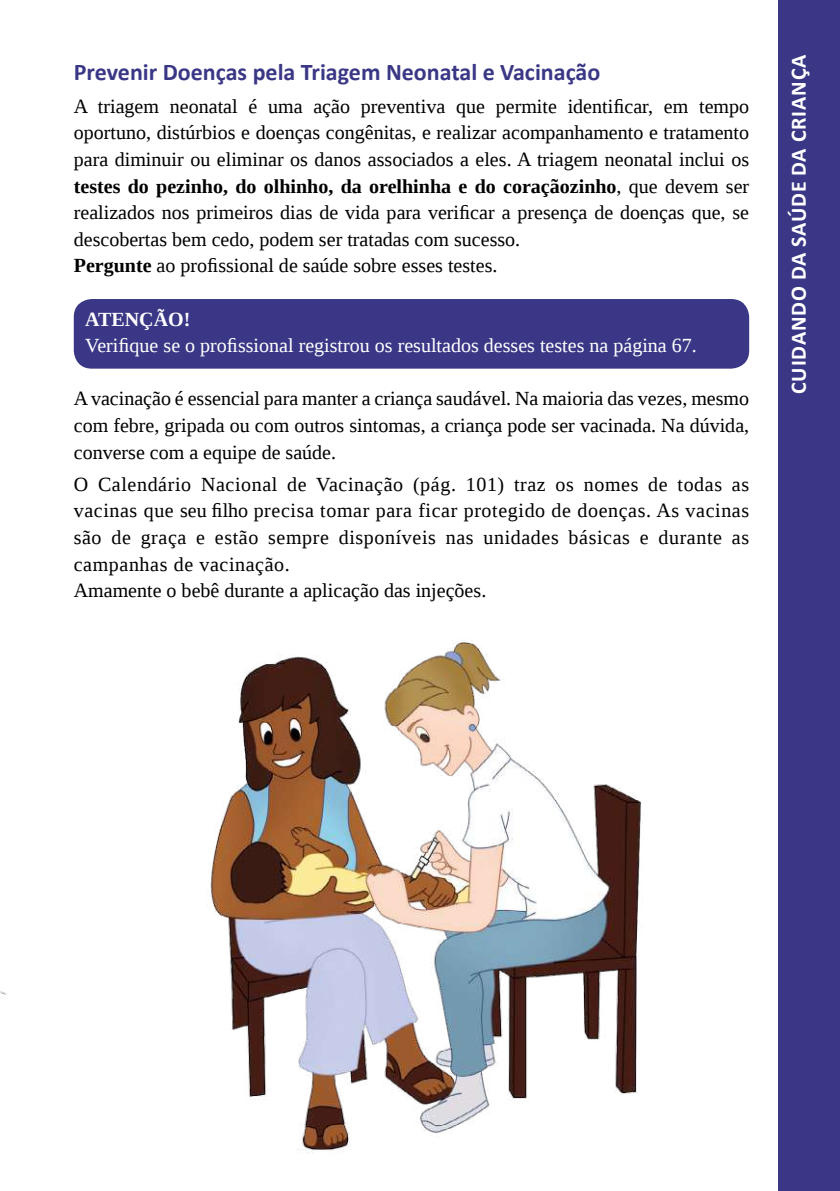
<style>
.page{position:relative;width:840px;height:1191px;background:#fff}
.page>*{position:absolute;margin:0;border:0;box-sizing:border-box;transform-origin:0 0}
.t1{font:700 24px "Calibri";color:#3a3786}
.t2{font:700 22px "Calibri";letter-spacing:.04em;color:#fff}
.t3{font:20px/26.6px "Liberation Serif";color:#000}
.t4{font:20px/26.6px "Liberation Serif";letter-spacing:.03em;color:#000}
.t5{font:20px "Liberation Serif";color:#fff}
.t6{font:700 20px "Liberation Serif";color:#fff}
.s1{font-weight:700}
</style>
<div class="page">
<div style="left:777px;top:0;width:62px;height:1191px;background:#3a3786"></div>
<div style="left:74px;top:299px;width:674px;height:70px;background:#3a3786;border-radius:18px"></div>
<img style="left:0;top:991px;width:6px;height:4px">
<img style="left:210px;top:638px;width:431px;height:515px">
<p class="t1" style="left:74px;top:55px;width:528px">Prevenir Doenças pela Triagem Neonatal e Vacinação</p>
<p class="t3" style="left:74px;top:93px;width:676px">A triagem neonatal é uma ação preventiva que permite identificar, em tempo oportuno, distúrbios e doenças congênitas, e realizar acompanhamento e tratamento para diminuir ou eliminar os danos associados a eles. A triagem neonatal inclui os <span class="s1">testes do pezinho, do olhinho, da orelhinha e do coraçãozinho</span>, que devem ser realizados nos primeiros dias de vida para verificar a presença de doenças que, se descobertas bem cedo, podem ser tratadas com sucesso.<br><span class="s1">Pergunte</span> ao profissional de saúde sobre esses testes.</p>
<p class="t6" style="left:85px;top:305px;width:107px">ATENÇÃO!</p>
<p class="t5" style="left:85px;top:332px;width:613px">Verifique se o profissional registrou os resultados desses testes na página 67.</p>
<p class="t3" style="left:74px;top:385px;width:676px;text-align:justify">A vacinação é essencial para manter a criança saudável. Na maioria das vezes, mesmo com febre, gripada ou com outros sintomas, a criança pode ser vacinada. Na dúvida, converse com a equipe de saúde.</p>
<p class="t4" style="left:74px;top:471px;width:676px">O Calendário Nacional de Vacinação (pág. 101) traz os nomes de todas as vacinas que seu filho precisa tomar para ficar protegido de doenças. As vacinas são de graça e estão sempre disponíveis nas unidades básicas e durante as campanhas de vacinação.<br>Amamente o bebê durante a aplicação das injeções.</p>
<p class="t2" style="left:782px;top:394px;width:341px;rotate:-90deg">CUIDANDO DA SAÚDE DA CRIANÇA</p>
</div>
